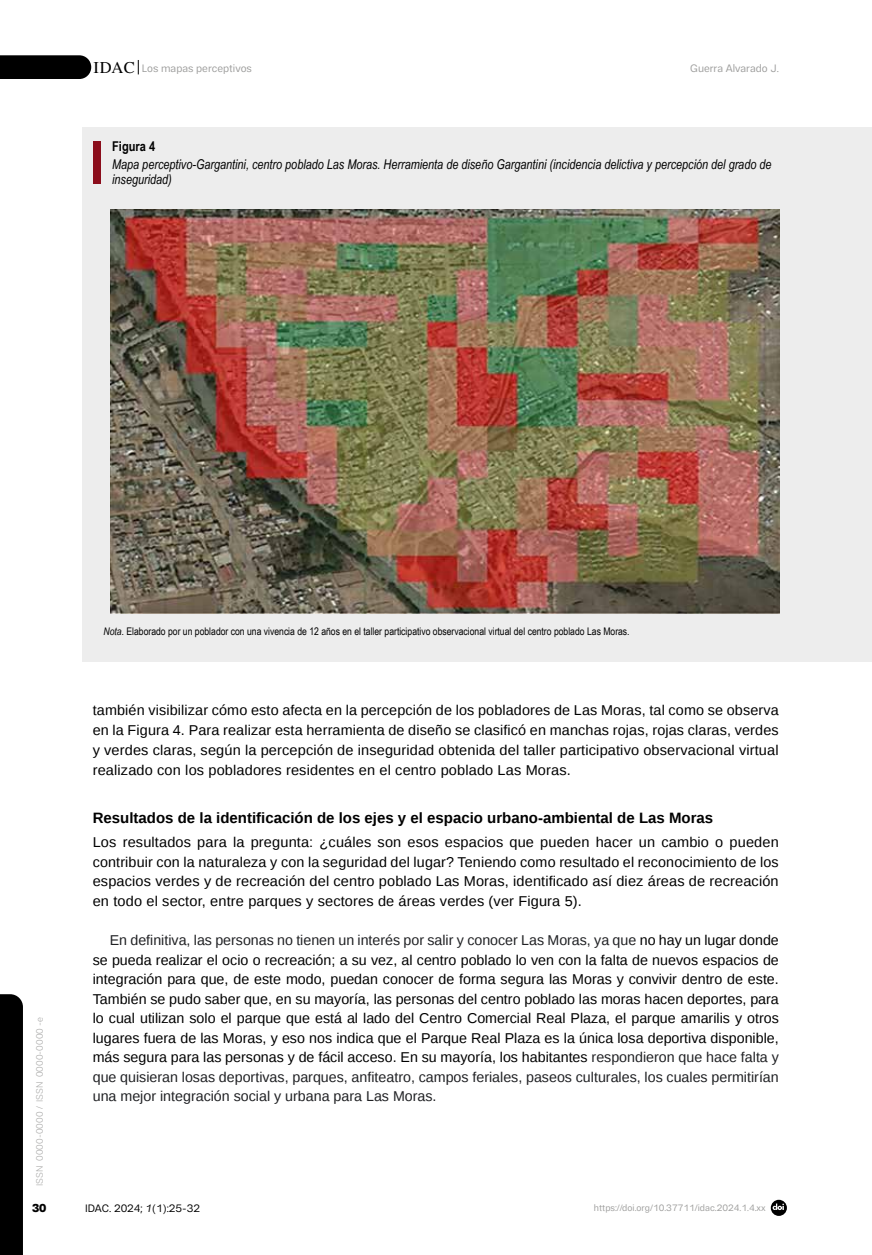
<style>
.page{position:relative;width:872px;height:1255px;background:#fff}
.page>*{position:absolute;margin:0;border:0;box-sizing:border-box;transform-origin:0 0}
.t1{font:700 15px "Liberation Sans";color:#000}
.t2{font:14.25px/19.5px "Liberation Sans";letter-spacing:.01em;color:#000;text-align:justify}
.t3{font:italic 13.5px/14.2px "Arial Narrow";color:#000}
.t4{font:700 13.5px "Arial Narrow";color:#000}
.t5{font:900 11.25px "Cabrion";color:#000}
.t6{font:10.5px "Arial Narrow";color:#000}
.t7{font:10.5px "Cabrion";color:#9d9d9c}
.t8{font:10.5px "Cabrion";color:#000}
.t9{font:9px "Cabrion";color:#9d9d9c}
.t10{font:300 9px "Cabrion";color:#9d9d9c}
.s1{font-family:"STIX General";font-size:16.5px;color:#000}
.s2{font-style:italic}
.s3{color:#202124}
</style>
<div class="page">
<svg style="left:770px;top:1199px;width:17px;height:16px"></svg>
<div style="left:0;top:994px;width:23px;height:260px;background:#000"></div>
<svg style="left:138px;top:60px;width:1px;height:14px"></svg>
<svg style="left:0;top:55px;width:91px;height:24px;background:#090909"></svg>
<div style="left:83px;top:128px;width:789px;height:534px;background:#ededed"></div>
<img style="left:111px;top:210px;width:669px;height:403px">
<div style="left:94px;top:141px;width:7px;height:43px;background:#8b0d1b"></div>
<p class="t7" style="left:94px;top:62px;width:160px"><span class="s1">IDAC</span> Los mapas perceptivos</p>
<p class="t7" style="left:690px;top:62px;width:90px">Guerra Alvarado J.</p>
<p class="t4" style="left:112px;top:136px;width:45px">Figura 4</p>
<p class="t3" style="left:112px;top:157px;width:661px">Mapa perceptivo-Gargantini, centro poblado Las Moras. Herramienta de diseño Gargantini (incidencia delictiva y percepción del grado de inseguridad)</p>
<p class="t10" style="left:34px;top:1185px;width:171px;rotate:-90deg">ISSN 0000-0000 / ISSN 0000-0000 -e</p>
<p class="t6" style="left:103px;top:623px;width:527px"><span class="s2">Nota.</span> Elaborado por un poblador con una vivencia de 12 años en el taller participativo observacional virtual del centro poblado Las Moras.</p>
<p class="t2" style="left:93px;top:701px;width:687px">también visibilizar cómo esto afecta en la percepción de los pobladores de Las Moras, tal como se observa en la Figura 4. Para realizar esta herramienta de diseño se clasificó en manchas rojas, rojas claras, verdes y verdes claras, según la percepción de inseguridad obtenida del taller participativo observacional virtual realizado con los pobladores residentes en el centro poblado Las Moras.</p>
<p class="t1" style="left:93px;top:807px;width:622px">Resultados de la identificación de los ejes y el espacio urbano-ambiental de Las Moras</p>
<p class="t2" style="left:93px;top:832px;width:687px">Los resultados para la pregunta: ¿cuáles son esos espacios que pueden hacer un cambio o pueden contribuir con la naturaleza y con la seguridad del lugar? Teniendo como resultado el reconocimiento de los espacios verdes y de recreación del centro poblado Las Moras, identificado así diez áreas de recreación en todo el sector, entre parques y sectores de áreas verdes (ver Figura 5).</p>
<p class="t2" style="left:93px;top:931px;width:687px;text-indent:17px"><span class="s3">En definitiva, las personas no tienen un interés por salir y conocer Las Moras, ya que</span> no hay un lugar donde se pueda realizar el ocio o recreación; a su vez, al centro poblado lo ven con la falta de nuevos espacios de integración para que, de este modo, puedan conocer de forma segura las Moras y convivir dentro de este.<br>También se pudo saber que, en su mayoría, las personas del centro poblado las moras hacen deportes, para lo cual utilizan solo el parque que está al lado del Centro Comercial Real Plaza, el parque amarilis y otros lugares fuera de las Moras, y eso nos indica que el Parque Real Plaza es la única losa deportiva disponible, más segura para las personas y de fácil acceso. En su mayoría, los habitantes <span class="s3">respondieron que hace falta y que quisieran losas deportivas, parques, anfiteatro, campos feriales, paseos culturales, los cuales permitirían una mejor integración social y urbana para Las Moras.</span></p>
<p class="t5" style="left:32px;top:1201px;width:16px">30</p>
<p class="t9" style="left:594px;top:1202px;width:173px">https://doi.org/10.37711/idac.2024.1.4.xx</p>
<p class="t8" style="left:85px;top:1201px;width:117px">IDAC. 2024; <span class="s2">1</span>(1):25-32</p>
</div>
